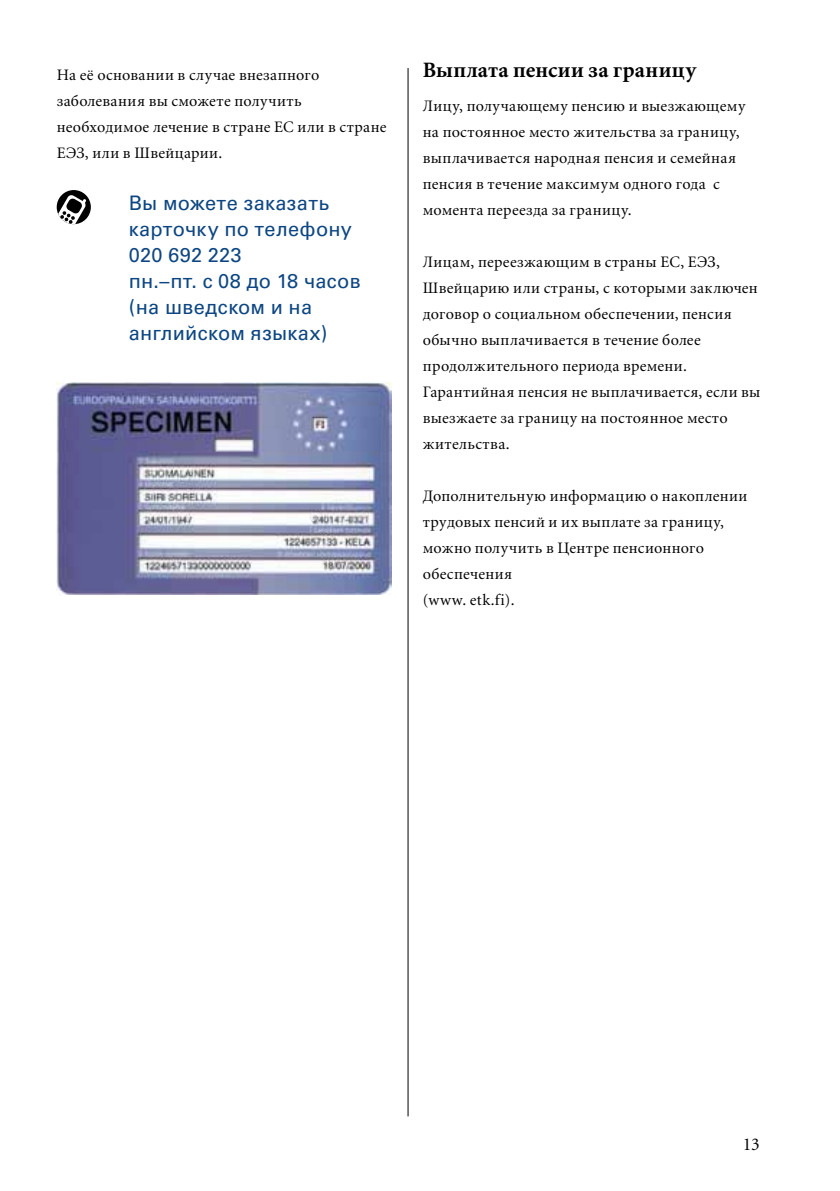
<style>
.page{position:relative;width:840px;height:1191px;background:#fff}
.page>*{position:absolute;margin:0;border:0;box-sizing:border-box;transform-origin:0 0}
.t1{font:700 22px "Minion Cyr";letter-spacing:.015em;color:#000}
.t2{font:20px/26px "Univers Cyr";letter-spacing:.01em;color:#0d4682}
.t3{font:18px "Minion";color:#000}
.t4{font:16px/26px "Minion Cyr";letter-spacing:.02em;color:#000}
</style>
<div class="page">
<img style="left:57px;top:383px;width:334px;height:211px">
<div style="left:57px;top:190px;width:34px;height:34px;background:#000;border-radius:50%"></div>
<svg style="left:58px;top:195px;width:28px;height:29px"></svg>
<hr style="left:407px;top:68px;width:1px;height:1048px;background:#000">
<p class="t4" style="left:57px;top:62px;width:331px">На её основании в случае внезапного заболевания вы сможете получить необходимое лечение в стране ЕС или в стране ЕЭЗ, или в Швейцарии.</p>
<p class="t2" style="left:129px;top:190px;width:233px">Вы можете заказать карточку по телефону<br>020 692 223<br>пн.–пт. с 08 до 18 часов (на шведском и на английском языках)</p>
<h1 class="t1" style="left:422px;top:56px;width:274px">Выплата пенсии за границу</h1>
<p class="t4" style="left:422px;top:92px;width:324px">Лицу, получающему пенсию и выезжающему на постоянное место жительства за границу, выплачивается народная пенсия и семейная пенсия в течение максимум одного года с момента переезда за границу.</p>
<p class="t4" style="left:422px;top:248px;width:339px">Лицам, переезжающим в страны ЕС, ЕЭЗ, Швейцарию или страны, с которыми заключен договор о социальном обеспечении, пенсия обычно выплачивается в течение более продолжительного периода времени.<br>Гарантийная пенсия не выплачивается, если вы выезжаете за границу на постоянное место жительства.</p>
<p class="t4" style="left:422px;top:482px;width:326px">Дополнительную информацию о накоплении трудовых пенсий и их выплате за границу, можно получить в Центре пенсионного обеспечения<br>(www. etk.fi).</p>
<p class="t3" style="left:742px;top:1135px;width:18px">13</p>
</div>
